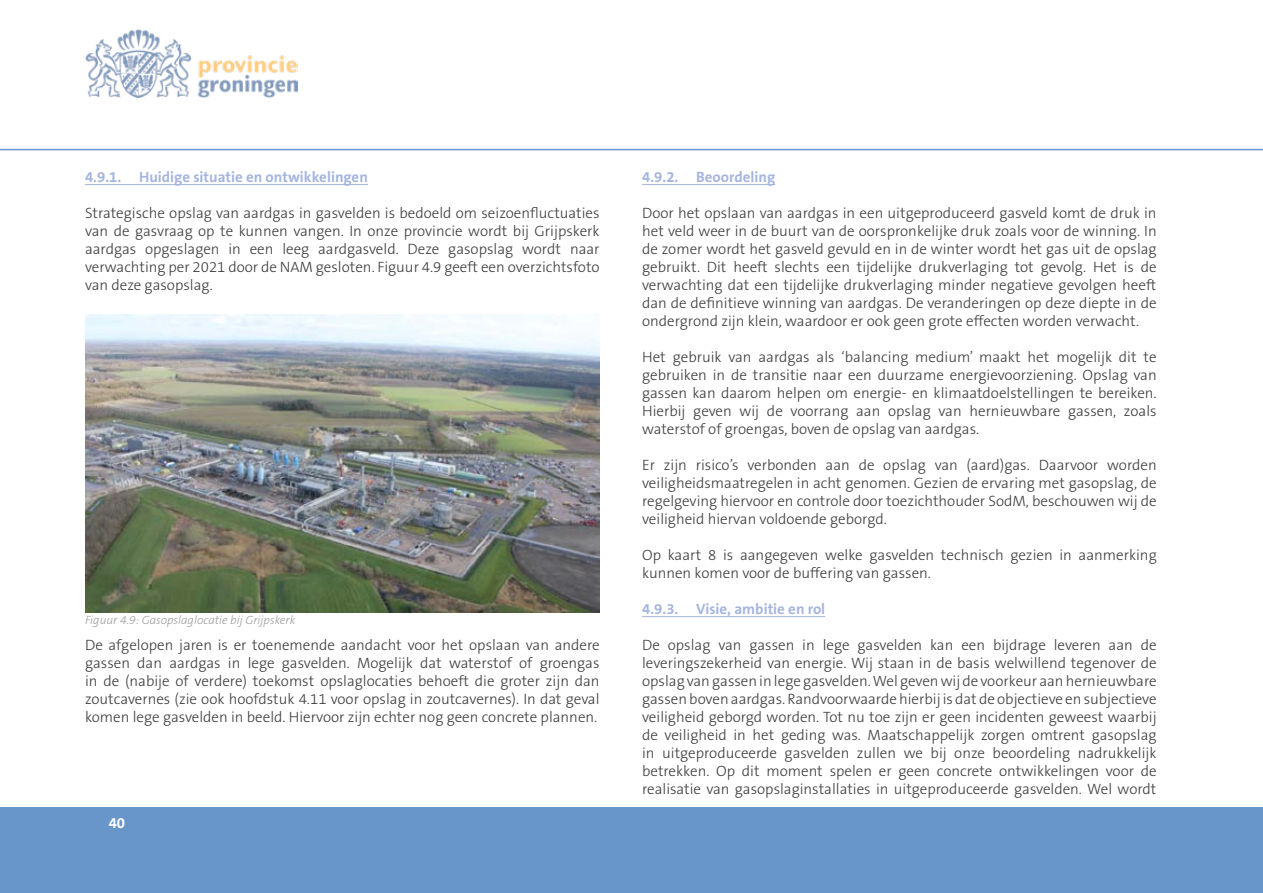
<style>
.page{position:relative;width:1263px;height:893px;background:#fff}
.page>*{position:absolute;margin:0;border:0;box-sizing:border-box;transform-origin:0 0}
._0__Tekst{font:300 15px/18px "The Sans B3";color:#3c3c3b;text-align:justify}
._3__sub_Paragraaf{font:700 15px "The Sans B7";color:#a5b5de}
._0__Tekst-2{font:700 15px "The Sans B7";color:#a5b5de}
.t1{font:700 15px "The Sans B7";color:#fff}
.x__toelichtendeTekst{font:italic 300 12px "The Sans B3";color:#9d9d9c}
</style>
<div class="page">
<div style="left:0;top:808px;width:1263px;height:85px;background:#6996ca"></div>
<img style="left:85px;top:30px;width:213px;height:68px">
<hr style="left:0;top:149px;width:1263px;height:1px;background:#3974b9">
<hr style="left:85px;top:184px;width:283px;height:1px;background:#a5b5de">
<hr style="left:642px;top:184px;width:133px;height:1px;background:#a5b5de">
<hr style="left:642px;top:616px;width:183px;height:1px;background:#a5b5de">
<img style="left:85px;top:314px;width:515px;height:299px">
<p class="_0__Tekst-2" style="left:85px;top:169px;width:284px">4.9.1. Huidige situatie en ontwikkelingen</p>
<p class="_0__Tekst" style="left:85px;top:204px;width:516px">Strategische opslag van aardgas in gasvelden is bedoeld om seizoenfluctuaties van de gasvraag op te kunnen vangen. In onze provincie wordt bij Grijpskerk aardgas opgeslagen in een leeg aardgasveld. Deze gasopslag wordt naar verwachting per 2021 door de NAM gesloten. Figuur 4.9 geeft een overzichtsfoto van deze gasopslag.</p>
<p class="x__toelichtendeTekst" style="left:85px;top:613px;width:212px">Figuur 4.9: Gasopslaglocatie bij Grijpskerk</p>
<p class="_0__Tekst" style="left:85px;top:636px;width:516px">De afgelopen jaren is er toenemende aandacht voor het opslaan van andere gassen dan aardgas in lege gasvelden. Mogelijk dat waterstof of groengas in de (nabije of verdere) toekomst opslaglocaties behoeft die groter zijn dan zoutcavernes (zie ook hoofdstuk 4.11 voor opslag in zoutcavernes). In dat geval komen lege gasvelden in beeld. Hiervoor zijn echter nog geen concrete plannen.</p>
<p class="t1" style="left:109px;top:815px;width:18px">40</p>
<p class="_3__sub_Paragraaf" style="left:642px;top:169px;width:135px">4.9.2. Beoordeling</p>
<p class="_0__Tekst" style="left:642px;top:204px;width:516px">Door het opslaan van aardgas in een uitgeproduceerd gasveld komt de druk in het veld weer in de buurt van de oorspronkelijke druk zoals voor de winning. In de zomer wordt het gasveld gevuld en in de winter wordt het gas uit de opslag gebruikt. Dit heeft slechts een tijdelijke drukverlaging tot gevolg. Het is de verwachting dat een tijdelijke drukverlaging minder negatieve gevolgen heeft dan de definitieve winning van aardgas. De veranderingen op deze diepte in de ondergrond zijn klein, waardoor er ook geen grote effecten worden verwacht.</p>
<p class="_0__Tekst" style="left:642px;top:348px;width:516px">Het gebruik van aardgas als ‘balancing medium’ maakt het mogelijk dit te gebruiken in de transitie naar een duurzame energievoorziening. Opslag van gassen kan daarom helpen om energie- en klimaatdoelstellingen te bereiken.<br>Hierbij geven wij de voorrang aan opslag van hernieuwbare gassen, zoals waterstof of groengas, boven de opslag van aardgas.</p>
<p class="_0__Tekst" style="left:642px;top:456px;width:516px">Er zijn risico’s verbonden aan de opslag van (aard)gas. Daarvoor worden veiligheidsmaatregelen in acht genomen. Gezien de ervaring met gasopslag, de regelgeving hiervoor en controle door toezichthouder SodM, beschouwen wij de veiligheid hiervan voldoende geborgd.</p>
<p class="_0__Tekst" style="left:642px;top:546px;width:516px">Op kaart 8 is aangegeven welke gasvelden technisch gezien in aanmerking kunnen komen voor de buffering van gassen.</p>
<p class="_3__sub_Paragraaf" style="left:642px;top:601px;width:185px">4.9.3. Visie, ambitie en rol</p>
<p class="_0__Tekst" style="left:642px;top:636px;width:516px">De opslag van gassen in lege gasvelden kan een bijdrage leveren aan de leveringszekerheid van energie. Wij staan in de basis welwillend tegenover de opslag van gassen in lege gasvelden. Wel geven wij de voorkeur aan hernieuwbare gassen boven aardgas. Randvoorwaarde hierbij is dat de objectieve en subjectieve veiligheid geborgd worden. Tot nu toe zijn er geen incidenten geweest waarbij de veiligheid in het geding was. Maatschappelijk zorgen omtrent gasopslag in uitgeproduceerde gasvelden zullen we bij onze beoordeling nadrukkelijk betrekken. Op dit moment spelen er geen concrete ontwikkelingen voor de realisatie van gasopslaginstallaties in uitgeproduceerde gasvelden. Wel wordt</p>
</div>
